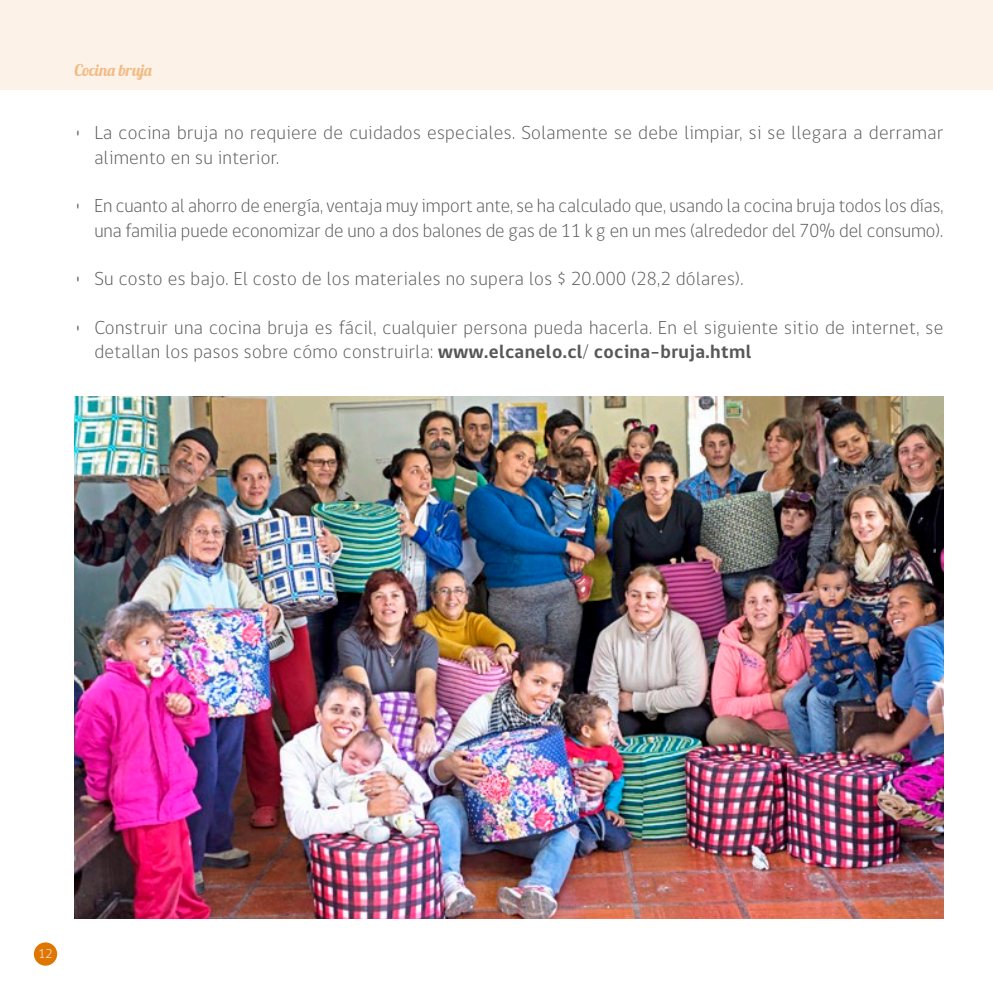
<style>
.page{position:relative;width:993px;height:993px;background:#fff}
.page>*{position:absolute;margin:0;border:0;box-sizing:border-box;transform-origin:0 0}
.t1{font:300 19.25px/24.3px "gob CL";letter-spacing:.02em;color:#58585a}
.t2{font:300 19.25px/24.3px "gob CL";color:#58585a;text-align:right}
.t3{font:16.28px "Lobster 1.3";color:#f1bb85}
.t4{font:300 13.12px "gob CL";color:#fff}
.s1{font-weight:700}
</style>
<div class="page">
<div style="left:0;top:0;width:992px;height:89px;background:#fdf2e7"></div>
<div style="left:34px;top:942px;width:23px;height:23px;background:#df7602;border-radius:50%"></div>
<img style="left:74px;top:396px;width:869px;height:522px">
<p class="t3" style="left:74px;top:60px;width:79px">Cocina bruja</p>
<p class="t1" style="left:94px;top:121px;width:850px;text-indent:-20px">• La cocina bruja no requiere de cuidados especiales. Solamente se debe limpiar, si se llegara a derramar alimento en su interior.</p>
<p class="t2" style="left:74px;top:194px;width:870px">• En cuanto al ahorro de energía, ventaja muy import ante, se ha calculado que, usando la cocina bruja todos los días, una familia puede economizar de uno a dos balones de gas de 11 k g en un mes (alrededor del 70% del consumo).</p>
<p class="t1" style="left:74px;top:267px;width:670px">• Su costo es bajo. El costo de los materiales no supera los $ 20.000 (28,2 dólares).</p>
<p class="t1" style="left:94px;top:316px;width:850px;text-indent:-20px">• Construir una cocina bruja es fácil, cualquier persona pueda hacerla. En el siguiente sitio de internet, se detallan los pasos sobre cómo construirla: <span class="s1">www.elcanelo.cl/ cocina-bruja.html</span></p>
<p class="t4" style="left:38px;top:944px;width:15px">12</p>
</div>
